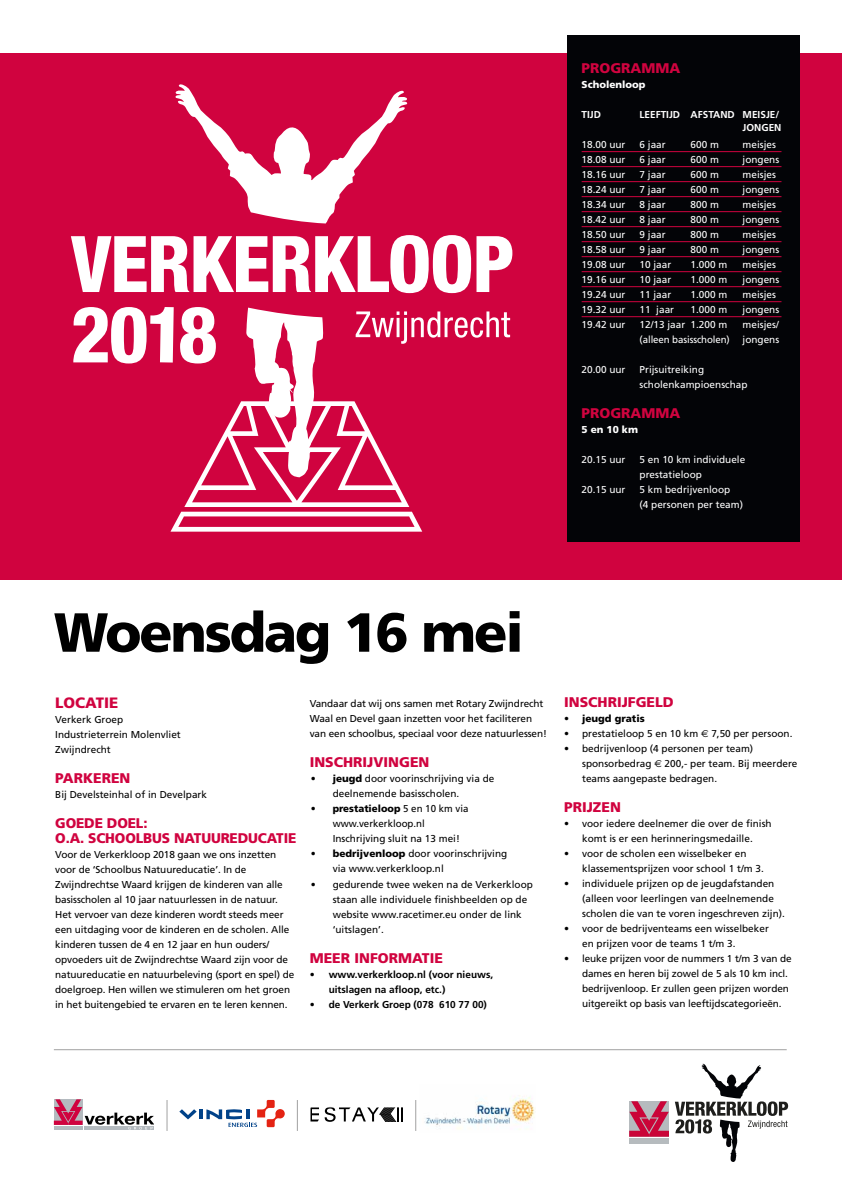
<style>
.page{position:relative;width:842px;height:1191px;background:#fff}
.page>*{position:absolute;margin:0;border:0;box-sizing:border-box;transform-origin:0 0}
.t1{font:900 55px "Frutiger";letter-spacing:-.04em;color:#000}
.t2{font:900 15px "Frutiger";color:#d0033f}
.t3{font:900 14px/15px "Frutiger";color:#d0033f}
.t4{font:10px/15px "Frutiger";color:#000}
.t5{font:10px/15px "Frutiger";color:#fff}
.t6{font:700 10px/15px "Frutiger";color:#000}
.t7{font:700 10px/12px "Frutiger";color:#fff;text-align:right}
.t8{font:900 10px "Frutiger";color:#fff}
.t9{font:900 10px "Frutiger";color:#000}
.s1{font-weight:900}
.s2{font-weight:300}
.s3{font-family:"Euro Sans"}
</style>
<div class="page">
<div style="left:0;top:54px;width:842px;height:526px;background:#d0033f"></div>
<hr style="left:54px;top:1049px;width:733px;height:1px;background:#a1a1a1">
<svg style="left:675px;top:1063px;width:113px;height:99px"></svg>
<div style="left:629px;top:1138px;width:40px;height:5px;background:#b6bbbe"></div>
<svg style="left:629px;top:1101px;width:40px;height:35px"></svg>
<svg style="left:71px;top:235px;width:441px;height:58px"></svg>
<svg style="left:73px;top:307px;width:437px;height:224px"></svg>
<svg style="left:175px;top:84px;width:233px;height:139px"></svg>
<div style="left:567px;top:35px;width:232px;height:506px;background:#030407"></div>
<hr style="left:582px;top:151px;width:199px;height:1px;background:#d0033f">
<hr style="left:582px;top:166px;width:199px;height:1px;background:#d0033f">
<hr style="left:582px;top:181px;width:199px;height:1px;background:#d0033f">
<hr style="left:582px;top:196px;width:199px;height:1px;background:#d0033f">
<hr style="left:582px;top:211px;width:199px;height:1px;background:#d0033f">
<hr style="left:582px;top:226px;width:199px;height:1px;background:#d0033f">
<hr style="left:582px;top:241px;width:199px;height:1px;background:#d0033f">
<hr style="left:582px;top:256px;width:199px;height:1px;background:#d0033f">
<hr style="left:582px;top:271px;width:199px;height:1px;background:#d0033f">
<hr style="left:582px;top:286px;width:199px;height:1px;background:#d0033f">
<hr style="left:582px;top:301px;width:199px;height:1px;background:#d0033f">
<hr style="left:582px;top:316px;width:199px;height:1px;background:#d0033f">
<hr style="left:54px;top:1126px;width:29px;height:4px;background:#b4babf">
<hr style="left:85px;top:1126px;width:69px;height:4px;background:#b4babf">
<svg style="left:54px;top:1099px;width:100px;height:30px"></svg>
<hr style="left:297px;top:1100px;width:1px;height:31px;background:#a1a1a1">
<hr style="left:415px;top:1100px;width:1px;height:31px;background:#a1a1a1">
<hr style="left:167px;top:1100px;width:1px;height:31px;background:#a1a1a1">
<svg style="left:312px;top:1108px;width:7px;height:13px"></svg>
<svg style="left:325px;top:1108px;width:78px;height:13px"></svg>
<div style="left:310px;top:1106px;width:99px;height:30px;border:1px solid #fff"></div>
<svg style="left:179px;top:1100px;width:106px;height:27px"></svg>
<img style="left:425px;top:1095px;width:110px;height:35px">
<h3 class="t3" style="left:582px;top:61px;width:100px">PROGRAMMA</h3>
<p class="t8" style="left:582px;top:79px;width:65px">Scholenloop</p>
<p class="t7" style="left:582px;top:109px;width:21px">TIJD</p>
<p class="t7" style="left:640px;top:109px;width:143px">LEEFTIJD AFSTAND MEISJE/<br>JONGEN</p>
<p class="t5" style="left:582px;top:137px;width:45px">18.00 uur</p>
<p class="t5" style="left:640px;top:137px;width:28px">6 jaar</p>
<p class="t5" style="left:691px;top:137px;width:30px">600 m</p>
<p class="t5" style="left:743px;top:137px;width:35px">meisjes</p>
<p class="t5" style="left:582px;top:152px;width:45px">18.08 uur</p>
<p class="t5" style="left:640px;top:152px;width:28px">6 jaar</p>
<p class="t5" style="left:691px;top:152px;width:30px">600 m</p>
<p class="t5" style="left:743px;top:152px;width:38px">jongens</p>
<p class="t5" style="left:582px;top:167px;width:45px">18.16 uur</p>
<p class="t5" style="left:640px;top:167px;width:28px">7 jaar</p>
<p class="t5" style="left:691px;top:167px;width:30px">600 m</p>
<p class="t5" style="left:743px;top:167px;width:35px">meisjes</p>
<p class="t5" style="left:582px;top:182px;width:45px">18.24 uur</p>
<p class="t5" style="left:640px;top:182px;width:28px">7 jaar</p>
<p class="t5" style="left:691px;top:182px;width:30px">600 m</p>
<p class="t5" style="left:743px;top:182px;width:38px">jongens</p>
<p class="t5" style="left:582px;top:197px;width:45px">18.34 uur</p>
<p class="t5" style="left:640px;top:197px;width:28px">8 jaar</p>
<p class="t5" style="left:691px;top:197px;width:30px">800 m</p>
<p class="t5" style="left:743px;top:197px;width:35px">meisjes</p>
<p class="t5" style="left:582px;top:212px;width:45px">18.42 uur</p>
<p class="t5" style="left:640px;top:212px;width:28px">8 jaar</p>
<p class="t5" style="left:691px;top:212px;width:30px">800 m</p>
<p class="t5" style="left:743px;top:212px;width:38px">jongens</p>
<p class="t5" style="left:582px;top:227px;width:45px">18.50 uur</p>
<p class="t5" style="left:640px;top:227px;width:28px">9 jaar</p>
<p class="t5" style="left:691px;top:227px;width:30px">800 m</p>
<p class="t5" style="left:743px;top:227px;width:35px">meisjes</p>
<p class="t5" style="left:582px;top:242px;width:45px">18.58 uur</p>
<p class="t5" style="left:640px;top:242px;width:28px">9 jaar</p>
<p class="t5" style="left:691px;top:242px;width:30px">800 m</p>
<p class="t5" style="left:743px;top:242px;width:38px">jongens</p>
<p class="t5" style="left:582px;top:257px;width:45px">19.08 uur</p>
<p class="t5" style="left:640px;top:257px;width:33px">10 jaar</p>
<p class="t5" style="left:691px;top:257px;width:38px">1.000 m</p>
<p class="t5" style="left:743px;top:257px;width:35px">meisjes</p>
<p class="t5" style="left:582px;top:272px;width:45px">19.16 uur</p>
<p class="t5" style="left:640px;top:272px;width:33px">10 jaar</p>
<p class="t5" style="left:691px;top:272px;width:38px">1.000 m</p>
<p class="t5" style="left:743px;top:272px;width:38px">jongens</p>
<p class="t5" style="left:582px;top:287px;width:45px">19.24 uur</p>
<p class="t5" style="left:640px;top:287px;width:33px">11 jaar</p>
<p class="t5" style="left:691px;top:287px;width:38px">1.000 m</p>
<p class="t5" style="left:743px;top:287px;width:35px">meisjes</p>
<p class="t5" style="left:582px;top:302px;width:45px">19.32 uur</p>
<p class="t5" style="left:640px;top:302px;width:36px">11 jaar</p>
<p class="t5" style="left:691px;top:302px;width:38px">1.000 m</p>
<p class="t5" style="left:743px;top:302px;width:38px">jongens</p>
<p class="t5" style="left:582px;top:317px;width:45px">19.42 uur</p>
<p class="t5" style="left:640px;top:317px;width:89px">12/13 jaar 1.200 m</p>
<p class="t5" style="left:743px;top:317px;width:38px">meisjes/</p>
<p class="t5" style="left:640px;top:332px;width:92px">(alleen basisscholen)</p>
<p class="t5" style="left:743px;top:332px;width:38px">jongens</p>
<p class="t5" style="left:582px;top:362px;width:45px">20.00 uur</p>
<p class="t5" style="left:640px;top:362px;width:109px">Prijsuitreiking scholenkampioenschap</p>
<h3 class="t3" style="left:582px;top:405px;width:100px">PROGRAMMA</h3>
<p class="t8" style="left:582px;top:423px;width:58px">5 en 10 km</p>
<p class="t5" style="left:582px;top:452px;width:45px">20.15 uur</p>
<p class="t5" style="left:640px;top:452px;width:107px">5 en 10 km individuele prestatieloop</p>
<p class="t5" style="left:582px;top:482px;width:45px">20.15 uur</p>
<p class="t5" style="left:640px;top:482px;width:105px">5 km bedrijvenloop<br>(4 personen per team)</p>
<h1 class="t1" style="left:54px;top:599px;width:471px">Woensdag 16 mei</h1>
<h2 class="t2" style="left:55px;top:693px;width:65px">LOCATIE</h2>
<p class="t4" style="left:55px;top:712px;width:127px">Verkerk Groep<br>Industrieterrein Molenvliet<br>Zwijndrecht</p>
<h3 class="t3" style="left:55px;top:770px;width:77px">PARKEREN</h3>
<p class="t4" style="left:55px;top:787px;width:153px">Bij Develsteinhal of in Develpark</p>
<h3 class="t3" style="left:55px;top:815px;width:243px">GOEDE DOEL:<br>O.A. SCHOOLBUS NATUUREDUCATIE</h3>
<p class="t4" style="left:55px;top:847px;width:240px">Voor de Verkerkloop 2018 gaan we ons inzetten voor de ‘Schoolbus Natuureducatie’. In de Zwijndrechtse Waard krijgen de kinderen van alle basisscholen al 10 jaar natuurlessen in de natuur.<br>Het vervoer van deze kinderen wordt steeds meer een uitdaging voor de kinderen en de scholen. Alle kinderen tussen de 4 en 12 jaar en hun ouders/ opvoeders uit de Zwijndrechtse Waard zijn voor de natuureducatie en natuurbeleving (sport en spel) de doelgroep. Hen willen we stimuleren om het groen in het buitengebied te ervaren en te leren kennen.</p>
<p class="t4" style="left:310px;top:696px;width:239px">Vandaar dat wij ons samen met Rotary Zwijndrecht<br>Waal en Devel gaan inzetten voor het faciliteren van een schoolbus, speciaal voor deze natuurlessen!</p>
<h3 class="t3" style="left:310px;top:755px;width:121px">INSCHRIJVINGEN</h3>
<p class="t4" style="left:333px;top:771px;width:163px;text-indent:-22px">• <span class="s1">jeugd</span> door voorinschrijving via de deelnemende basisscholen.</p>
<p class="t4" style="left:333px;top:801px;width:137px;text-indent:-22px">• <span class="s1">prestatieloop</span> 5 en 10 km via www.verkerkloop.nl<br>Inschrijving sluit na 13 mei!</p>
<p class="t4" style="left:333px;top:846px;width:176px;text-indent:-22px">• <span class="s1">bedrijvenloop</span> door voorinschrijving via www.verkerkloop.nl</p>
<p class="t4" style="left:333px;top:876px;width:202px;text-indent:-22px">• gedurende twee weken na de Verkerkloop staan alle individuele finishbeelden op de website www.racetimer.eu onder de link ‘uitslagen’.</p>
<h3 class="t3" style="left:310px;top:950px;width:135px">MEER INFORMATIE</h3>
<p class="t6" style="left:329px;top:966px;width:166px;text-indent:-19px">• www.verkerkloop.nl (voor nieuws, uitslagen na afloop, etc.)</p>
<p class="t6" style="left:310px;top:996px;width:179px">• de Verkerk Groep (078 610 77 00)</p>
<h3 class="t3" style="left:564px;top:694px;width:111px">INSCHRIJFGELD</h3>
<p class="t9" style="left:564px;top:712px;width:82px"><span class="s2">•</span> jeugd gratis</p>
<p class="t4" style="left:564px;top:726px;width:230px"><span class="s2">•</span> prestatieloop 5 en 10 km <span class="s3">e</span> 7,50 per persoon.</p>
<p class="t4" style="left:582px;top:741px;width:217px;text-indent:-18px">• bedrijvenloop (4 personen per team) sponsorbedrag <span class="s3">e</span> 200,- per team. Bij meerdere teams aangepaste bedragen.</p>
<h3 class="t3" style="left:564px;top:799px;width:58px">PRIJZEN</h3>
<p class="t4" style="left:564px;top:816px;width:209px;text-align:center">• voor iedere deelnemer die over de finish komt is er een herinneringsmedaille.</p>
<p class="t4" style="left:582px;top:846px;width:183px;text-indent:-18px">• voor de scholen een wisselbeker en klassementsprijzen voor school 1 t/m 3.</p>
<p class="t4" style="left:582px;top:876px;width:204px;text-indent:-18px">• individuele prijzen op de jeugdafstanden (alleen voor leerlingen van deelnemende scholen die van te voren ingeschreven zijn).</p>
<p class="t4" style="left:582px;top:921px;width:188px;text-indent:-18px">• voor de bedrijventeams een wisselbeker en prijzen voor de teams 1 t/m 3.</p>
<p class="t4" style="left:582px;top:951px;width:211px;text-indent:-18px">• leuke prijzen voor de nummers 1 t/m 3 van de dames en heren bij zowel de 5 als 10 km incl. bedrijvenloop. Er zullen geen prijzen worden uitgereikt op basis van leeftijdscategorieën.</p>
</div>
